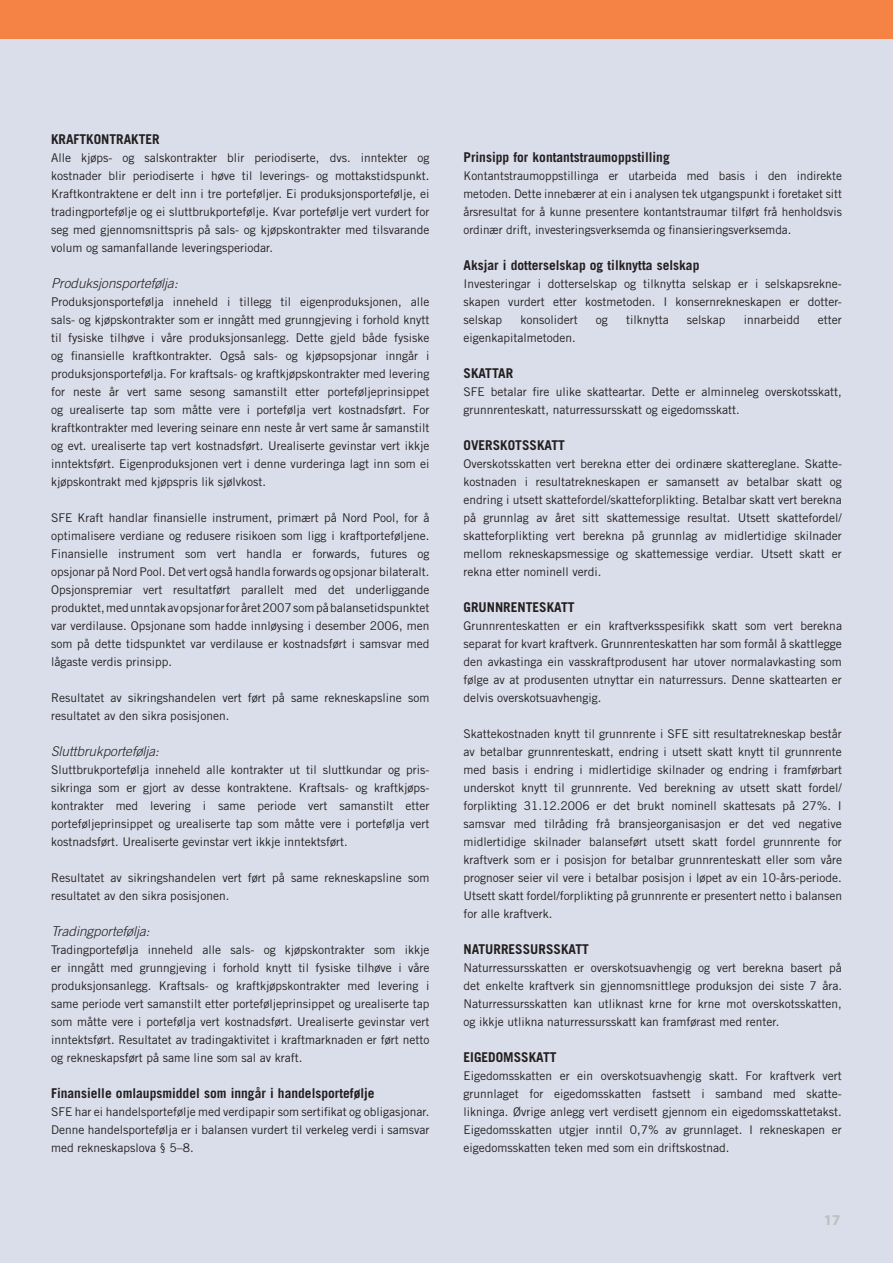
<style>
.page{position:relative;width:893px;height:1263px;background:#dadeea}
.page>*{position:absolute;margin:0;border:0;box-sizing:border-box;transform-origin:0 0}
.t1{font:700 15px "Myriad";color:#bebfc2}
.t2{font:700 13.5px "Trade Gothic";color:#231f20}
.t3{font:italic 300 13.5px "Trade Gothic";color:#231f20}
.t4{font:12px/18px "Trade Gothic";color:#231f20;text-align:justify}
</style>
<div class="page">
<div style="left:0;top:0;width:893px;height:38px;background:#f58345"></div>
<p class="t2" style="left:51px;top:131px;width:110px">Kraftkontrakter</p>
<p class="t4" style="left:51px;top:149px;width:380px">Alle kjøps- og salskontrakter blir periodiserte, dvs. inntekter og kostnader blir periodiserte i høve til leverings- og mottakstidspunkt.<br>Kraftkontraktene er delt inn i tre porteføljer. Ei produksjonsportefølje, ei tradingportefølje og ei sluttbrukportefølje. Kvar portefølje vert vurdert for seg med gjennomsnittspris på sals- og kjøpskontrakter med tilsvarande volum og samanfallande leveringsperiodar.</p>
<p class="t3" style="left:51px;top:275px;width:128px">Produksjonsportefølja:</p>
<p class="t4" style="left:51px;top:293px;width:380px">Produksjonsportefølja inneheld i tillegg til eigenproduksjonen, alle sals- og kjøpskontrakter som er inngått med grunngjeving i forhold knytt til fysiske tilhøve i våre produksjonsanlegg. Dette gjeld både fysiske og finansielle kraftkontrakter. Også sals- og kjøpsopsjonar inngår i produksjonsportefølja. For kraftsals- og kraftkjøpskontrakter med levering for neste år vert same sesong samanstilt etter porteføljeprinsippet og urealiserte tap som måtte vere i portefølja vert kostnadsført. For kraftkontrakter med levering seinare enn neste år vert same år samanstilt og evt. urealiserte tap vert kostnadsført. Urealiserte gevinstar vert ikkje inntektsført. Eigenproduksjonen vert i denne vurderinga lagt inn som ei kjøpskontrakt med kjøpspris lik sjølvkost.</p>
<p class="t4" style="left:51px;top:509px;width:380px">SFE Kraft handlar finansielle instrument, primært på Nord Pool, for å optimalisere verdiane og redusere risikoen som ligg i kraftporteføljene.<br>Finansielle instrument som vert handla er forwards, futures og opsjonar på Nord Pool. Det vert også handla forwards og opsjonar bilateralt.<br>Opsjonspremiar vert resultatført parallelt med det underliggande produktet, med unntak av opsjonar for året 2007 som på balansetidspunktet var verdilause. Opsjonane som hadde innløysing i desember 2006, men som på dette tidspunktet var verdilause er kostnadsført i samsvar med lågaste verdis prinsipp.</p>
<p class="t4" style="left:51px;top:689px;width:380px">Resultatet av sikringshandelen vert ført på same rekneskapsline som resultatet av den sikra posisjonen.</p>
<p class="t3" style="left:51px;top:743px;width:110px">Sluttbrukportefølja:</p>
<p class="t4" style="left:51px;top:761px;width:380px">Sluttbrukportefølja inneheld alle kontrakter ut til sluttkundar og pris&shy;sikringa som er gjort av desse kontraktene. Kraftsals- og kraftkjøps&shy;kontrakter med levering i same periode vert samanstilt etter porteføljeprinsippet og urealiserte tap som måtte vere i portefølja vert kostnadsført. Urealiserte gevinstar vert ikkje inntektsført.</p>
<p class="t4" style="left:51px;top:869px;width:380px">Resultatet av sikringshandelen vert ført på same rekneskapsline som resultatet av den sikra posisjonen.</p>
<p class="t3" style="left:51px;top:923px;width:100px">Tradingportefølja:</p>
<p class="t4" style="left:51px;top:941px;width:380px">Tradingportefølja inneheld alle sals- og kjøpskontrakter som ikkje er inngått med grunngjeving i forhold knytt til fysiske tilhøve i våre produksjonsanlegg. Kraftsals- og kraftkjøpskontrakter med levering i same periode vert samanstilt etter porteføljeprinsippet og urealiserte tap som måtte vere i portefølja vert kostnadsført. Urealiserte gevinstar vert inntektsført. Resultatet av tradingaktivitet i kraftmarknaden er ført netto og rekneskapsført på same line som sal av kraft.</p>
<p class="t2" style="left:51px;top:1085px;width:325px">Finansielle omlaupsmiddel som inngår i handelsportefølje</p>
<p class="t4" style="left:51px;top:1103px;width:380px">SFE har ei handelsportefølje med verdipapir som sertifikat og obligasjonar.<br>Denne handelsportefølja er i balansen vurdert til verkeleg verdi i samsvar med rekneskapslova § 5–8.</p>
<p class="t2" style="left:463px;top:149px;width:208px">Prinsipp for kontantstraumoppstilling</p>
<p class="t4" style="left:463px;top:167px;width:380px">Kontantstraumoppstillinga er utarbeida med basis i den indirekte metoden. Dette innebærer at ein i analysen tek utgangspunkt i foretaket sitt årsresultat for å kunne presentere kontantstraumar tilført frå henholdsvis ordinær drift, investeringsverksemda og finansieringsverksemda.</p>
<p class="t2" style="left:463px;top:257px;width:237px">Aksjar i dotterselskap og tilknytta selskap</p>
<p class="t4" style="left:463px;top:275px;width:380px">Investeringar i dotterselskap og tilknytta selskap er i selskapsrekne&shy;skapen vurdert etter kostmetoden. I konsernrekneskapen er dotter&shy;selskap</p>
<p class="t4" style="left:520px;top:311px;width:59px">konsolidert</p>
<p class="t4" style="left:596px;top:311px;width:13px">og</p>
<p class="t4" style="left:626px;top:311px;width:44px">tilknytta</p>
<p class="t4" style="left:687px;top:311px;width:40px">selskap</p>
<p class="t4" style="left:744px;top:311px;width:58px">innarbeidd</p>
<p class="t4" style="left:818px;top:311px;width:25px">etter</p>
<p class="t4" style="left:463px;top:329px;width:114px">eigenkapitalmetoden.</p>
<p class="t2" style="left:463px;top:365px;width:51px">Skattar</p>
<p class="t4" style="left:463px;top:383px;width:380px">SFE betalar fire ulike skatteartar. Dette er alminneleg overskotsskatt, grunnrenteskatt, naturressursskatt og eigedomsskatt.</p>
<p class="t2" style="left:463px;top:437px;width:96px">Overskotsskatt</p>
<p class="t4" style="left:463px;top:455px;width:380px">Overskotsskatten vert berekna etter dei ordinære skattereglane. Skatte&shy;kostnaden i resultatrekneskapen er samansett av betalbar skatt og endring i utsett skattefordel/skatteforplikting. Betalbar skatt vert berekna på grunnlag av året sitt skattemessige resultat. Utsett skattefordel/ skatteforplikting vert berekna på grunnlag av midlertidige skilnader mellom rekneskapsmessige og skattemessige verdiar. Utsett skatt er rekna etter nominell verdi.</p>
<p class="t2" style="left:463px;top:599px;width:106px">Grunnrenteskatt</p>
<p class="t4" style="left:463px;top:617px;width:380px">Grunnrenteskatten er ein kraftverksspesifikk skatt som vert berekna separat for kvart kraftverk. Grunnrenteskatten har som formål å skattlegge den avkastinga ein vasskraftprodusent har utover normalavkasting som følge av at produsenten utnyttar ein naturressurs. Denne skattearten er delvis overskotsuavhengig.</p>
<p class="t4" style="left:463px;top:725px;width:380px">Skattekostnaden knytt til grunnrente i SFE sitt resultatrekneskap består av betalbar grunnrenteskatt, endring i utsett skatt knytt til grunnrente med basis i endring i midlertidige skilnader og endring i framførbart underskot knytt til grunnrente. Ved berekning av utsett skatt fordel/ forplikting 31.12.2006 er det brukt nominell skattesats på 27%. I samsvar med tilråding frå bransjeorganisasjon er det ved negative midlertidige skilnader balanseført utsett skatt fordel grunnrente for kraftverk som er i posisjon for betalbar grunnrenteskatt eller som våre prognoser seier vil vere i betalbar posisjon i løpet av ein 10-års-periode.<br>Utsett skatt fordel/forplikting på grunnrente er presentert netto i balansen for alle kraftverk.</p>
<p class="t2" style="left:463px;top:941px;width:120px">Naturressursskatt</p>
<p class="t4" style="left:463px;top:959px;width:380px">Naturressursskatten er overskotsuavhengig og vert berekna basert på det enkelte kraftverk sin gjennomsnittlege produksjon dei siste 7 åra.<br>Naturressursskatten kan utliknast krne for krne mot overskotsskatten, og ikkje utlikna naturressursskatt kan framførast med renter.</p>
<p class="t2" style="left:463px;top:1049px;width:88px">Eigedomsskatt</p>
<p class="t4" style="left:463px;top:1067px;width:380px">Eigedomsskatten er ein overskotsuavhengig skatt. For kraftverk vert grunnlaget for eigedomsskatten fastsett i samband med skatte&shy;likninga. Øvrige anlegg vert verdisett gjennom ein eigedomsskattetakst.<br>Eigedomsskatten utgjer inntil 0,7% av grunnlaget. I rekneskapen er eigedomsskatten teken med som ein driftskostnad.</p>
<p class="t1" style="left:824px;top:1212px;width:18px">17</p>
</div>
